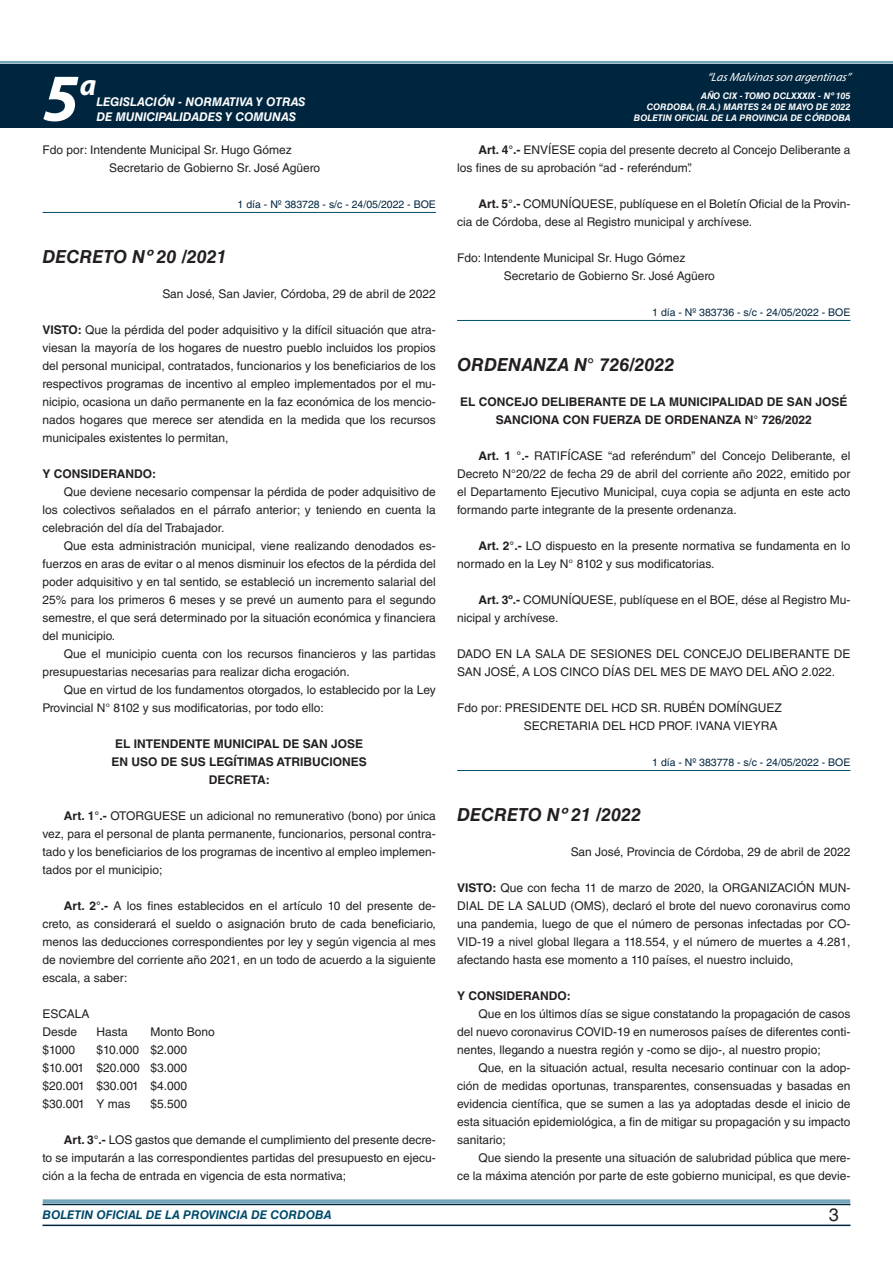
<style>
.page{position:relative;width:893px;height:1263px;background:#fff}
.page>*{position:absolute;margin:0;border:0;box-sizing:border-box;transform-origin:0 0}
.t1{font:italic 700 67.5px "Myriad Pro";color:#fff}
.t2{font:italic 700 30px "Myriad Pro";color:#fff}
.NOMBRE_DE_MINISTERIO{font:italic 700 18px "Helvetica LT Std";color:#231f20}
.t3{font:18px "Helvetica LT Std";color:#231f20}
.TEXTO_BASE{font:12px/18px "Helvetica LT Std";color:#231f20;text-align:justify}
.RESUELVE{font:700 12px/18px "Helvetica LT Std";color:#231f20;text-align:center}
.FECHA{font:12px "Helvetica LT Std";color:#231f20}
.t4{font:italic 700 12px "Helvetica LT Std";color:#fff}
.t5{font:italic 700 12px "Helvetica LT Std";color:#004b6c}
.TEXTO_BASE-2{font:700 12px "Helvetica LT Std";color:#231f20}
.t6{font:italic 12px "Myriad Pro";color:#fff}
.FECHA_DE_VENCIMIENTO{font:10.5px "Helvetica LT Std";color:#00263f}
.t7{font:italic 700 9px/10.8px "Helvetica LT Std";color:#fff;text-align:right}
.s1{font-weight:700}
</style>
<div class="page">
<div style="left:0;top:61px;width:893px;height:6px;background:#fff;opacity:.75"></div>
<div style="left:0;top:64px;width:893px;height:64px;background:#00263f"></div>
<hr style="left:43px;top:1224px;width:807px;height:2px;background:#00263f">
<div style="left:42px;top:1198px;width:809px;height:8px;background:#fff;opacity:.75"></div>
<hr style="left:43px;top:212px;width:393px;height:1px;background:#004b6c">
<hr style="left:457px;top:320px;width:393px;height:1px;background:#004b6c">
<hr style="left:457px;top:770px;width:393px;height:1px;background:#004b6c">
<h1 class="t1" style="left:43px;top:54px;width:38px">5</h1>
<h2 class="t2" style="left:80px;top:66px;width:18px">a</h2>
<p class="t4" style="left:96px;top:95px;width:211px">LEGISLACIÓN - NORMATIVA Y OTRAS</p>
<p class="t4" style="left:96px;top:109px;width:201px">DE MUNICIPALIDADES Y COMUNAS</p>
<p class="TEXTO_BASE" style="left:43px;top:141px;width:251px">Fdo por: Intendente Municipal Sr. Hugo Gómez</p>
<p class="TEXTO_BASE" style="left:109px;top:159px;width:213px">Secretario de Gobierno Sr. José Agüero</p>
<p class="FECHA_DE_VENCIMIENTO" style="left:238px;top:198px;width:200px">1 día - Nº 383728 - s/c - 24/05/2022 - BOE</p>
<p class="NOMBRE_DE_MINISTERIO" style="left:43px;top:246px;width:186px">DECRETO Nº 20 /2021</p>
<p class="FECHA" style="left:162px;top:287px;width:275px">San José, San Javier, Córdoba, 29 de abril de 2022</p>
<p class="TEXTO_BASE" style="left:43px;top:321px;width:395px"><span class="s1">VISTO:</span> Que la pérdida del poder adquisitivo y la difícil situación que atra&shy;viesan la mayoría de los hogares de nuestro pueblo incluidos los propios del personal municipal, contratados, funcionarios y los beneficiarios de los respectivos programas de incentivo al empleo implementados por el mu&shy;nicipio, ocasiona un daño permanente en la faz económica de los mencio&shy;nados hogares que merece ser atendida en la medida que los recursos municipales existentes lo permitan,</p>
<p class="TEXTO_BASE-2" style="left:43px;top:466px;width:115px">Y CONSIDERANDO:</p>
<p class="TEXTO_BASE" style="left:43px;top:483px;width:395px;text-indent:21px">Que deviene necesario compensar la pérdida de poder adquisitivo de los colectivos señalados en el párrafo anterior; y teniendo en cuenta la celebración del día del Trabajador.</p>
<p class="TEXTO_BASE" style="left:43px;top:537px;width:395px;text-indent:21px">Que esta administración municipal, viene realizando denodados es&shy;fuerzos en aras de evitar o al menos disminuir los efectos de la pérdida del poder adquisitivo y en tal sentido, se estableció un incremento salarial del 25% para los primeros 6 meses y se prevé un aumento para el segundo semestre, el que será determinado por la situación económica y financiera del municipio.</p>
<p class="TEXTO_BASE" style="left:43px;top:645px;width:395px;text-indent:21px">Que el municipio cuenta con los recursos financieros y las partidas presupuestarias necesarias para realizar dicha erogación.</p>
<p class="TEXTO_BASE" style="left:43px;top:681px;width:395px;text-indent:21px">Que en virtud de los fundamentos otorgados, lo establecido por la Ley<br>Provincial N° 8102 y sus modificatorias, por todo ello:</p>
<p class="RESUELVE" style="left:115px;top:734px;width:249px">EL INTENDENTE MUNICIPAL DE SAN JOSE</p>
<p class="RESUELVE" style="left:112px;top:752px;width:257px">EN USO DE SUS LEGÍTIMAS ATRIBUCIONES</p>
<p class="RESUELVE" style="left:209px;top:770px;width:62px">DECRETA:</p>
<p class="TEXTO_BASE" style="left:43px;top:807px;width:395px;text-indent:21px"><span class="s1">Art. 1°.-</span> OTORGUESE un adicional no remunerativo (bono) por única vez, para el personal de planta permanente, funcionarios, personal contra&shy;tado y los beneficiarios de los programas de incentivo al empleo implemen&shy;tados por el municipio;</p>
<p class="TEXTO_BASE" style="left:43px;top:897px;width:395px;text-indent:21px"><span class="s1">Art. 2°.-</span> A los fines establecidos en el artículo 10 del presente de&shy;creto, as considerará el sueldo o asignación bruto de cada beneficiario, menos las deducciones correspondientes por ley y según vigencia al mes de noviembre del corriente año 2021, en un todo de acuerdo a la siguiente escala, a saber:</p>
<p class="TEXTO_BASE" style="left:43px;top:1005px;width:48px">ESCALA</p>
<p class="TEXTO_BASE" style="left:43px;top:1023px;width:36px">Desde</p>
<p class="TEXTO_BASE" style="left:97px;top:1023px;width:33px">Hasta</p>
<p class="TEXTO_BASE" style="left:151px;top:1023px;width:66px">Monto Bono</p>
<p class="TEXTO_BASE" style="left:43px;top:1041px;width:34px">$1000</p>
<p class="TEXTO_BASE" style="left:97px;top:1041px;width:92px">$10.000 $2.000</p>
<p class="TEXTO_BASE" style="left:43px;top:1059px;width:146px">$10.001 $20.000 $3.000</p>
<p class="TEXTO_BASE" style="left:43px;top:1077px;width:146px">$20.001 $30.001 $4.000</p>
<p class="TEXTO_BASE" style="left:43px;top:1095px;width:90px">$30.001 Y mas</p>
<p class="TEXTO_BASE" style="left:151px;top:1095px;width:38px">$5.500</p>
<p class="TEXTO_BASE" style="left:43px;top:1131px;width:395px;text-indent:21px"><span class="s1">Art. 3°.-</span> LOS gastos que demande el cumplimiento del presente decre&shy;to se imputarán a las correspondientes partidas del presupuesto en ejecu&shy;ción a la fecha de entrada en vigencia de esta normativa;</p>
<p class="t6" style="left:707px;top:70px;width:145px">“LasMalvinasson argentinas”</p>
<p class="t7" style="left:634px;top:91px;width:218px">AÑO CIX - TOMO DCLXXXIX - Nº 105<br>CORDOBA, (R.A.) MARTES 24 DE MAYO DE 2022<br>BOLETIN OFICIAL DE LA PROVINCIA DE CÓRDOBA</p>
<p class="TEXTO_BASE" style="left:457px;top:141px;width:395px;text-indent:21px"><span class="s1">Art. 4°.-</span> ENVÍESE copia del presente decreto al Concejo Deliberante a los fines de su aprobación “ad - referéndum”.</p>
<p class="TEXTO_BASE" style="left:457px;top:195px;width:395px;text-indent:21px"><span class="s1">Art. 5°.-</span> COMUNÍQUESE, publíquese en el Boletín Oficial de la Provin&shy;cia de Córdoba, dese al Registro municipal y archívese.</p>
<p class="TEXTO_BASE" style="left:457px;top:249px;width:230px">Fdo: Intendente Municipal Sr. Hugo Gómez</p>
<p class="TEXTO_BASE" style="left:504px;top:267px;width:213px">Secretario de Gobierno Sr. José Agüero</p>
<p class="FECHA_DE_VENCIMIENTO" style="left:652px;top:306px;width:200px">1 día - Nº 383736 - s/c - 24/05/2022 - BOE</p>
<p class="NOMBRE_DE_MINISTERIO" style="left:457px;top:354px;width:219px">ORDENANZA N° 726/2022</p>
<p class="RESUELVE" style="left:460px;top:392px;width:389px">EL CONCEJO DELIBERANTE DE LA MUNICIPALIDAD DE SAN JOSÉ<br>SANCIONA CON FUERZA DE ORDENANZA N° 726/2022</p>
<p class="TEXTO_BASE" style="left:457px;top:447px;width:395px;text-indent:21px"><span class="s1">Art. 1 °.-</span> RATIFÍCASE “ad referéndum” del Concejo Deliberante, el Decreto N°20/22 de fecha 29 de abril del corriente año 2022, emitido por el Departamento Ejecutivo Municipal, cuya copia se adjunta en este acto formando parte integrante de la presente ordenanza.</p>
<p class="TEXTO_BASE" style="left:457px;top:537px;width:395px;text-indent:21px"><span class="s1">Art. 2°.-</span> LO dispuesto en la presente normativa se fundamenta en lo normado en la Ley N° 8102 y sus modificatorias.</p>
<p class="TEXTO_BASE" style="left:457px;top:591px;width:395px;text-indent:21px"><span class="s1">Art. 3º.-</span> COMUNÍQUESE, publíquese en el BOE, dése al Registro Mu&shy;nicipal y archívese.</p>
<p class="TEXTO_BASE" style="left:457px;top:645px;width:395px">DADO EN LA SALA DE SESIONES DEL CONCEJO DELIBERANTE DE<br>SAN JOSÉ, A LOS CINCO DÍAS DEL MES DE MAYO DEL AÑO 2.022.</p>
<p class="TEXTO_BASE" style="left:457px;top:699px;width:326px">Fdo por: PRESIDENTE DEL HCD SR. RUBÉN DOMÍNGUEZ</p>
<p class="TEXTO_BASE" style="left:524px;top:717px;width:255px">SECRETARIA DEL HCD PROF. IVANA VIEYRA</p>
<p class="FECHA_DE_VENCIMIENTO" style="left:652px;top:756px;width:200px">1 día - Nº 383778 - s/c - 24/05/2022 - BOE</p>
<p class="NOMBRE_DE_MINISTERIO" style="left:457px;top:804px;width:186px">DECRETO Nº 21 /2022</p>
<p class="FECHA" style="left:571px;top:845px;width:281px">San José, Provincia de Córdoba, 29 de abril de 2022</p>
<p class="TEXTO_BASE" style="left:457px;top:879px;width:395px"><span class="s1">VISTO:</span> Que con fecha 11 de marzo de 2020, la ORGANIZACIÓN MUN-DIAL DE LA SALUD (OMS), declaró el brote del nuevo coronavirus como una pandemia, luego de que el número de personas infectadas por CO-VID-19 a nivel global llegara a 118.554, y el número de muertes a 4.281, afectando hasta ese momento a 110 países, el nuestro incluido,</p>
<p class="TEXTO_BASE-2" style="left:457px;top:988px;width:115px">Y CONSIDERANDO:</p>
<p class="TEXTO_BASE" style="left:457px;top:1005px;width:395px;text-indent:21px">Que en los últimos días se sigue constatando la propagación de casos del nuevo coronavirus COVID-19 en numerosos países de diferentes conti&shy;nentes, llegando a nuestra región y -como se dijo-, al nuestro propio;</p>
<p class="TEXTO_BASE" style="left:457px;top:1059px;width:395px;text-indent:21px">Que, en la situación actual, resulta necesario continuar con la adop&shy;ción de medidas oportunas, transparentes, consensuadas y basadas en evidencia científica, que se sumen a las ya adoptadas desde el inicio de esta situación epidemiológica, a fin de mitigar su propagación y su impacto sanitario;</p>
<p class="TEXTO_BASE" style="left:457px;top:1149px;width:395px;text-align:right">Que siendo la presente una situación de salubridad pública que mere-<br>ce la máxima atención por parte de este gobierno municipal, es que devie-</p>
<p class="t5" style="left:43px;top:1208px;width:290px">BOLETIN OFICIAL DE LA PROVINCIA DE CORDOBA</p>
<h3 class="t3" style="left:829px;top:1204px;width:12px">3</h3>
</div>
